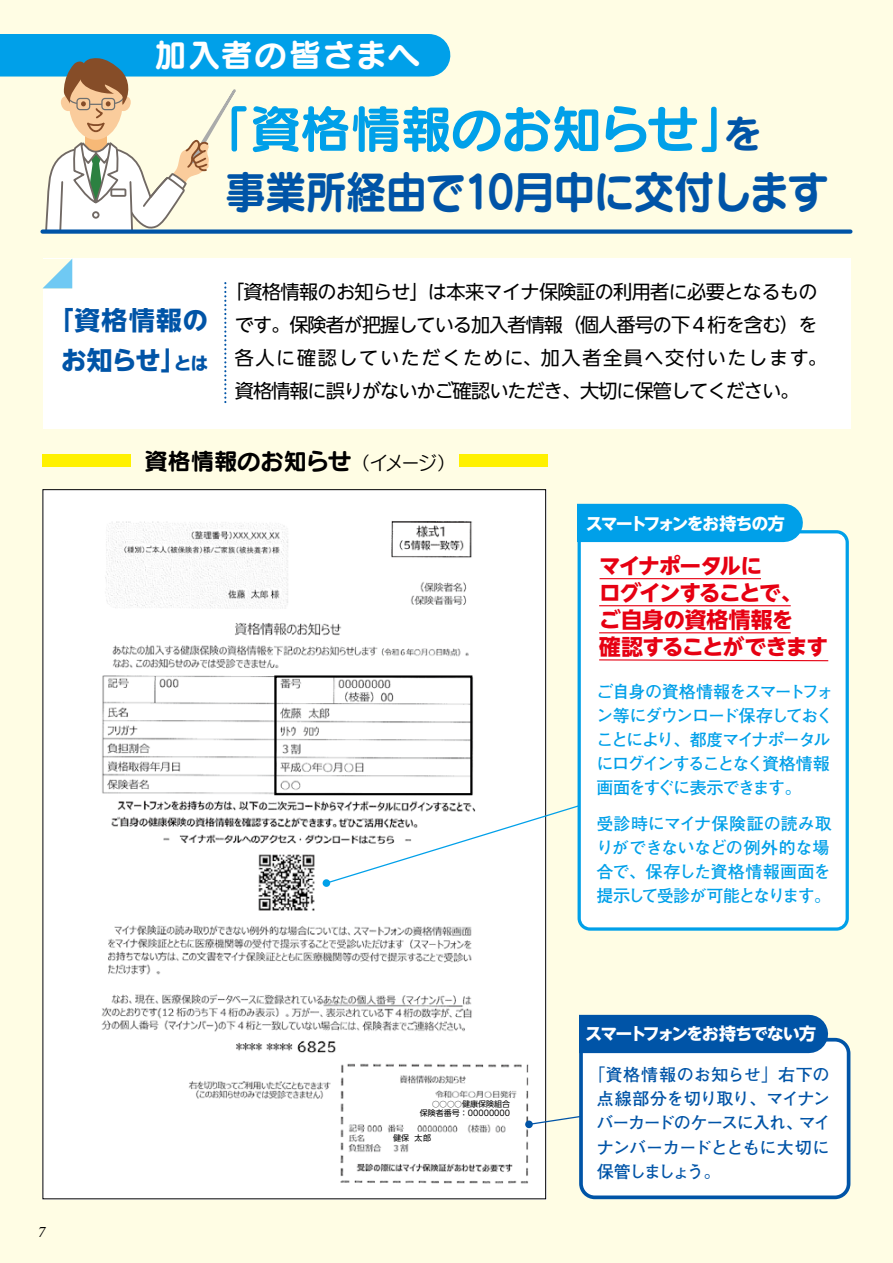
<style>
.page{position:relative;width:893px;height:1263px;background:#fffde4}
.page>*{position:absolute;margin:0;border:0;box-sizing:border-box;transform-origin:0 0}
.t1{font:51px "Seurat Pro B";letter-spacing:-.02em;color:#00a0e9}
.t2{font:45px "Seurat Pro B";letter-spacing:-.04em;color:#0054a7;scale:.92 1}
.t3{font:38.25px "Seurat Pro B";color:#0054a7}
.t4{font:32.1px "Seurat Pro B";letter-spacing:.05em;color:#fff}
.t5{font:700 25.8px "UD Shin Go NT Pro";letter-spacing:.02em;color:#0054a7}
.t6{font:23.4px "Seurat Pro B";letter-spacing:-.015em;color:#000}
.t7{font:700 21.75px/27px "UD Shin Go NT Pr 6";letter-spacing:-.05em;color:#e60012}
.t8{font:19.2px/33px "UD Shin Go NT Pro";letter-spacing:-.03em;color:#000}
.t9{font:18.9px "Seurat Pro M";color:#000}
.t10{font:700 17.85px "UD Shin Go NT Pro";color:#0054a7}
.t11{font:700 16.95px/24px "Futo Go B101 Pr 6";letter-spacing:-.085em;color:#00a0e9}
.t12{font:700 16.95px/24px "Futo Go B101 Pr 6";letter-spacing:-.025em;color:#00a0e9}
.t13{font:700 16.95px/24px "Futo Go B101 Pr 6";letter-spacing:-.065em;color:#0054a7}
.t14{font:700 16.95px/24px "Futo Go B101 Pr 6";letter-spacing:-.01em;color:#0054a7;text-align:right}
.t15{font:700 16.95px "UD Shin Go NT Pro";letter-spacing:-.105em;color:#fff}
.t16{font:italic 14.85px "Times";color:#000}
.t17{font:7.95px/9.8px "UD Shin Go NT Pr 6";color:#000;text-align:right}
.s1{font-size:51px;color:#00a0e9}
.s2{font-size:7.5px}
</style>
<div class="page">
<div style="left:43px;top:455px;width:88px;height:12px;background:#fff100"></div>
<div style="left:459px;top:455px;width:88px;height:12px;background:#fff100"></div>
<img style="left:45px;top:491px;width:499px;height:706px">
<div style="left:274px;top:675px;width:198px;height:120px;border:2px solid #000"></div>
<div style="left:0;top:34px;width:429px;height:43px;background:#00a0e9"></div>
<svg style="left:322px;top:788px;width:255px;height:99px;background:#f0f2f0"></svg>
<div style="left:577px;top:530px;width:272px;height:401px;background:#fff"></div>
<div style="left:578px;top:504px;width:206px;height:38px;background:#00a0e9"></div>
<svg style="left:527px;top:1038px;width:323px;height:161px;background:#f2f5f6"></svg>
<div style="left:579px;top:1015px;width:230px;height:38px;background:#0054a7"></div>
<div style="left:43px;top:259px;width:807px;height:170px;background:#fff"></div>
<svg style="left:43px;top:259px;width:29px;height:29px"></svg>
<svg style="left:224px;top:283px;width:2px;height:121px"></svg>
<svg style="left:44px;top:58px;width:194px;height:171px"></svg>
<div style="left:43px;top:229px;width:807px;height:5px;background:#0054a7"></div>
<hr style="left:600px;top:578px;width:161px;height:1px;background:#e60012">
<hr style="left:599px;top:605px;width:192px;height:1px;background:#e60012">
<hr style="left:599px;top:632px;width:192px;height:1px;background:#e60012">
<svg style="left:598px;top:659px;width:231px;height:3px"></svg>
<div style="left:390px;top:1132px;width:44px;height:10px;background:#fff"></div>
<div style="left:402px;top:1098px;width:111px;height:20px;background:#fff"></div>
<h3 class="t4" style="left:154px;top:33px;width:267px">加入者の皆さまへ</h3>
<h1 class="t1" style="left:199px;top:93px;width:500px">「資格情報のお知らせ</h1>
<h2 class="t2" style="left:225px;top:160px;width:658px">事業所経由で10月中に交付します</h2>
<h3 class="t3" style="left:698px;top:107px;width:65px">を<span class="s1">」</span></h3>
<h3 class="t5" style="left:48px;top:299px;width:162px">「資格情報の</h3>
<p class="t10" style="left:174px;top:349px;width:36px">とは</p>
<h3 class="t5" style="left:61px;top:339px;width:127px">お知らせ」</h3>
<p class="t8" style="left:235px;top:275px;width:594px;text-indent:-10px">「資格情報のお知らせ」は本来マイナ保険証の利用者に必要となるものです。保険者が把握している加入者情報（個人番号の下４桁を含む）を各人に確認していただくために、加入者全員へ交付いたします。資格情報に誤りがないかご確認いただき、大切に保管してください。</p>
<p class="t6" style="left:145px;top:445px;width:208px">資格情報のお知らせ</p>
<p class="t9" style="left:351px;top:451px;width:107px">（イメージ(</p>
<p class="t15" style="left:586px;top:510px;width:201px">スマートフォンをお持ちの方</p>
<p class="t7" style="left:599px;top:551px;width:231px">マイナポータルに<br>ログインすることで、ご自身の資格情報を<br>確認することができます</p>
<p class="t11" style="left:596px;top:679px;width:239px">ご自身の資格情報をスマートフォン等にダウンロード保存しておくことにより、都度マイナポータルにログインすることなく資格情報画面をすぐに表示できます。</p>
<p class="t12" style="left:596px;top:811px;width:237px">受診時にマイナ保険証の読み取りができないなどの例外的な場合で、保存した資格情報画面を提示して受診が可能となります。</p>
<p class="t16" style="left:38px;top:1219px;width:9px">7</p>
<p class="t17" style="left:420px;top:1098px;width:92px"><span class="s2">○○○○</span>健康保険組合<br>保険者番号：00000000</p>
<p class="t17" style="left:393px;top:1132px;width:18px">健保</p>
<p class="t17" style="left:415px;top:1132px;width:18px">太郎</p>
<p class="t15" style="left:585px;top:1020px;width:232px">スマートフォンをお持ちでない方</p>
<p class="t14" style="left:588px;top:1062px;width:244px">「資格情報のお知らせ」右下の点線部分を切り取り、マイナンマイ</p>
<p class="t13" style="left:597px;top:1110px;width:234px">バーカードのケースに入れ、<br>ナンバーカードとともに大切に保管しましょう。</p>
</div>
